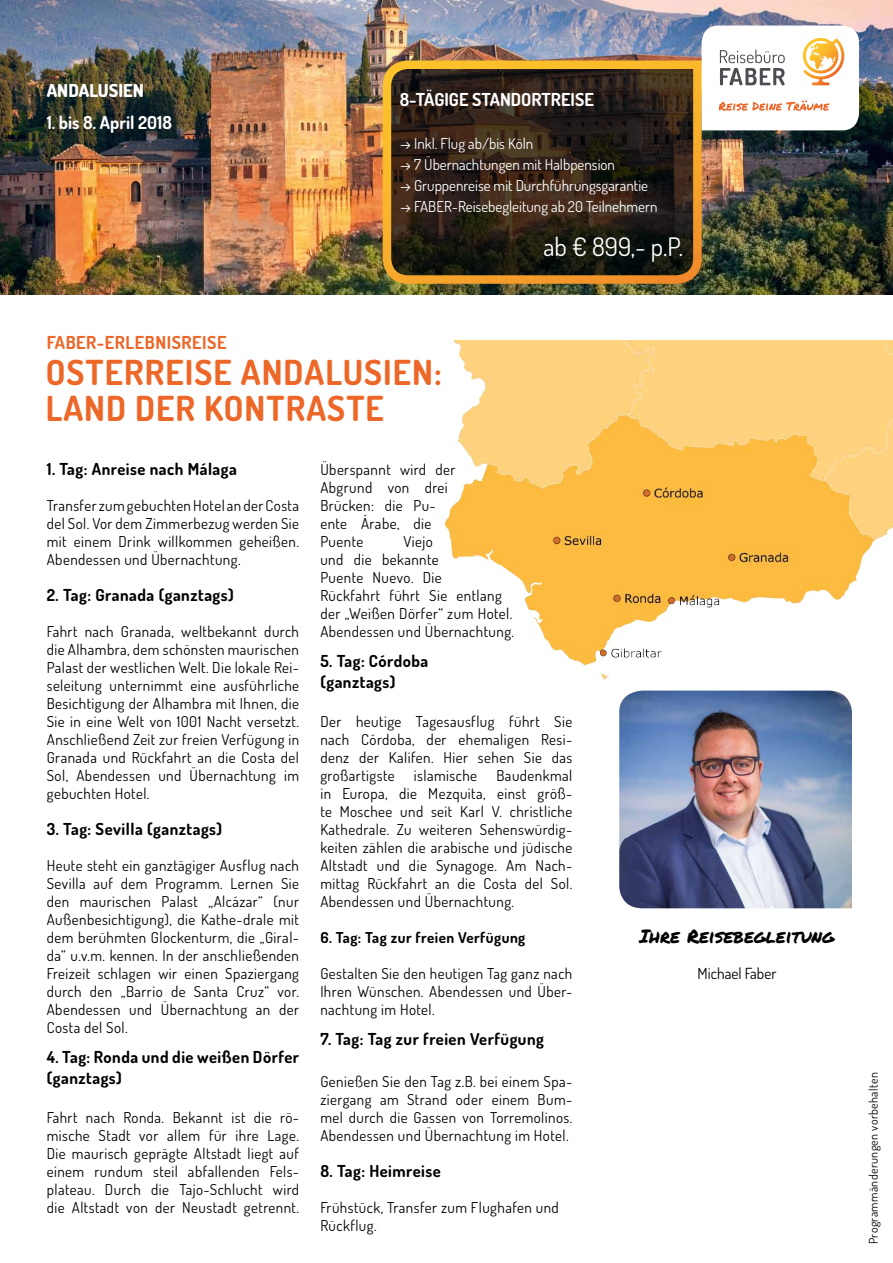
<style>
.page{position:relative;width:893px;height:1263px;background:#fff}
.page>*{position:absolute;margin:0;border:0;box-sizing:border-box;transform-origin:0 0}
.t1{font:700 34.5px "Dosis";letter-spacing:.03em;color:#ec6728}
.t2{font:25.5px "Dosis";color:#fff}
.t3{font:18.75px "Permanent Marker";color:#000}
.t4{font:700 17.85px "Dosis";color:#fff}
.t5{font:700 17.85px "Dosis";letter-spacing:.03em;color:#ec6728}
.t6{font:800 17.85px "Dosis";color:#fff}
.t7{font:700 16.5px/21px "Dosis";letter-spacing:.03em;color:#000}
.t8{font:15.3px "Dosis";color:#000}
.t9{font:15px/18px "Dosis";letter-spacing:.03em;color:#000;text-align:justify}
.t10{font:15px "Dosis";color:#fff}
.t11{font:700 15px "Dosis";letter-spacing:.03em;color:#000}
.t12{font:12px "Dosis";letter-spacing:.03em;color:#000}
</style>
<div class="page">
<img style="left:0;top:0;width:893px;height:295px">
<svg style="left:378px;top:56px;width:328px;height:232px"></svg>
<svg style="left:702px;top:26px;width:157px;height:104px"></svg>
<img style="left:444px;top:341px;width:449px;height:350px">
<img style="left:619px;top:691px;width:233px;height:217px">
<p class="t6" style="left:47px;top:79px;width:98px">ANDALUSIEN</p>
<p class="t4" style="left:47px;top:111px;width:127px">1. bis 8. April 2018</p>
<p class="t4" style="left:400px;top:88px;width:196px">8-TÄGIGE STANDORTREISE</p>
<p class="t10" style="left:400px;top:133px;width:135px">→ Inkl. Flug ab/bis Köln</p>
<p class="t10" style="left:400px;top:154px;width:217px">→ 7 Übernachtungen mit Halbpension</p>
<p class="t10" style="left:400px;top:175px;width:250px">→ Gruppenreise mit Durchführungsgarantie</p>
<p class="t10" style="left:400px;top:196px;width:259px">→ FABER-Reisebegleitung ab 20 Teilnehmern</p>
<h2 class="t2" style="left:543px;top:230px;width:141px">ab € 899,- p.P.</h2>
<p class="t5" style="left:47px;top:330px;width:181px">FABER-ERLEBNISREISE</p>
<h1 class="t1" style="left:46px;top:350px;width:40px">Osterreise</h1>
<h1 class="t1" style="left:241px;top:350px;width:42px">Andal</h1>
<h1 class="t1" style="left:343px;top:350px;width:40px">usien</h1>
<h1 class="t1" style="left:434px;top:350px;width:9px">:</h1>
<h1 class="t1" style="left:46px;top:386px;width:39px">Land</h1>
<h1 class="t1" style="left:135px;top:386px;width:20px">der</h1>
<h1 class="t1" style="left:204px;top:386px;width:41px">Kontraste</h1>
<p class="t7" style="left:47px;top:458px;width:192px">1. Tag: Anreise nach Málaga</p>
<p class="t9" style="left:47px;top:496px;width:254px">Transfer zum gebuchten Hotel an der Costa del Sol. Vor dem Zimmerbezug werden Sie mit einem Drink willkommen geheißen.<br>Abendessen und Übernachtung.</p>
<p class="t7" style="left:47px;top:584px;width:189px">2. Tag: Granada (ganztags)</p>
<p class="t9" style="left:47px;top:622px;width:254px">Fahrt nach Granada, weltbekannt durch die Alhambra, dem schönsten maurischen Palast der westlichen Welt. Die lokale Rei&shy;seleitung unternimmt eine ausführliche Besichtigung der Alhambra mit Ihnen, die Sie in eine Welt von 1001 Nacht versetzt.<br>Anschließend Zeit zur freien Verfügung in Granada und Rückfahrt an die Costa del Sol, Abendessen und Übernachtung im gebuchten Hotel.</p>
<p class="t7" style="left:47px;top:818px;width:177px">3. Tag: Sevilla (ganztags)</p>
<p class="t9" style="left:47px;top:856px;width:254px">Heute steht ein ganztägiger Ausflug nach Sevilla auf dem Programm. Lernen Sie den maurischen Palast „Alcázar“ (nur Außenbesichtigung), die Kathe-drale mit dem berühmten Glockenturm, die „Giral&shy;da“ u.v.m. kennen. In der anschließenden Freizeit schlagen wir einen Spaziergang durch den „Barrio de Santa Cruz“ vor.<br>Abendessen und Übernachtung an der Costa del Sol.</p>
<p class="t7" style="left:47px;top:1046px;width:254px">4. Tag: Ronda und die weißen Dörfer (ganztags)</p>
<p class="t9" style="left:47px;top:1108px;width:254px">Fahrt nach Ronda. Bekannt ist die rö&shy;mische Stadt vor allem für ihre Lage.<br>Die maurisch geprägte Altstadt liegt auf einem rundum steil abfallenden Fels&shy;plateau. Durch die Tajo-Schlucht wird die Altstadt von der Neustadt getrennt.</p>
<p class="t9" style="left:320px;top:460px;width:136px;text-align:left">Überspannt wird der<br>Abgrund von drei<br>Brücken: die Pu&shy;ente Árabe, die<br>Puente</p>
<p class="t9" style="left:320px;top:532px;width:195px;text-align:left;text-indent:83px">Viejo<br>und die bekannte<br>Puente Nuevo. Die<br>Rückfahrt führt Sie entlang der „Weißen Dörfer“ zum Hotel.<br>Abendessen und Übernachtung.</p>
<p class="t7" style="left:320px;top:650px;width:110px">5. Tag: Córdoba (ganztags)</p>
<p class="t9" style="left:320px;top:712px;width:253px">Der heutige Tagesausflug führt Sie nach Córdoba, der ehemaligen Resi&shy;denz der Kalifen. Hier sehen Sie das großartigste</p>
<p class="t9" style="left:320px;top:766px;width:254px;text-indent:176px">Baudenkmal in Europa, die Mezquita, einst größ&shy;te Moschee und seit Karl V. christliche Kathedrale. Zu weiteren Sehenswürdig&shy;keiten zählen die arabische und jüdische Altstadt und die Synagoge. Am Nach&shy;mittag Rückfahrt an die Costa del Sol.<br>Abendessen und Übernachtung.</p>
<p class="t11" style="left:320px;top:927px;width:206px">6. Tag: Tag zur freien Verfügung</p>
<p class="t9" style="left:320px;top:964px;width:254px">Gestalten Sie den heutigen Tag ganz nach Ihren Wünschen. Abendessen und Über&shy;nachtung im Hotel.</p>
<p class="t7" style="left:320px;top:1028px;width:225px">7. Tag: Tag zur freien Verfügung</p>
<p class="t9" style="left:320px;top:1072px;width:254px">Genießen Sie den Tag z.B. bei einem Spa&shy;ziergang am Strand oder einem Bum&shy;mel durch die Gassen von Torremolinos.<br>Abendessen und Übernachtung im Hotel.</p>
<p class="t7" style="left:320px;top:1160px;width:122px">8. Tag: Heimreise</p>
<p class="t9" style="left:320px;top:1198px;width:240px">Frühstück, Transfer zum Flughafen und<br>Rückflug.</p>
<p class="t9" style="left:414px;top:766px;width:65px">islamische</p>
<p class="t3" style="left:640px;top:922px;width:196px">Ihre Reisebegleitung</p>
<p class="t8" style="left:698px;top:963px;width:80px">Michael Faber</p>
<p class="t12" style="left:865px;top:1244px;width:173px;rotate:-90deg">Programmänderungen vorbehalten</p>
</div>
